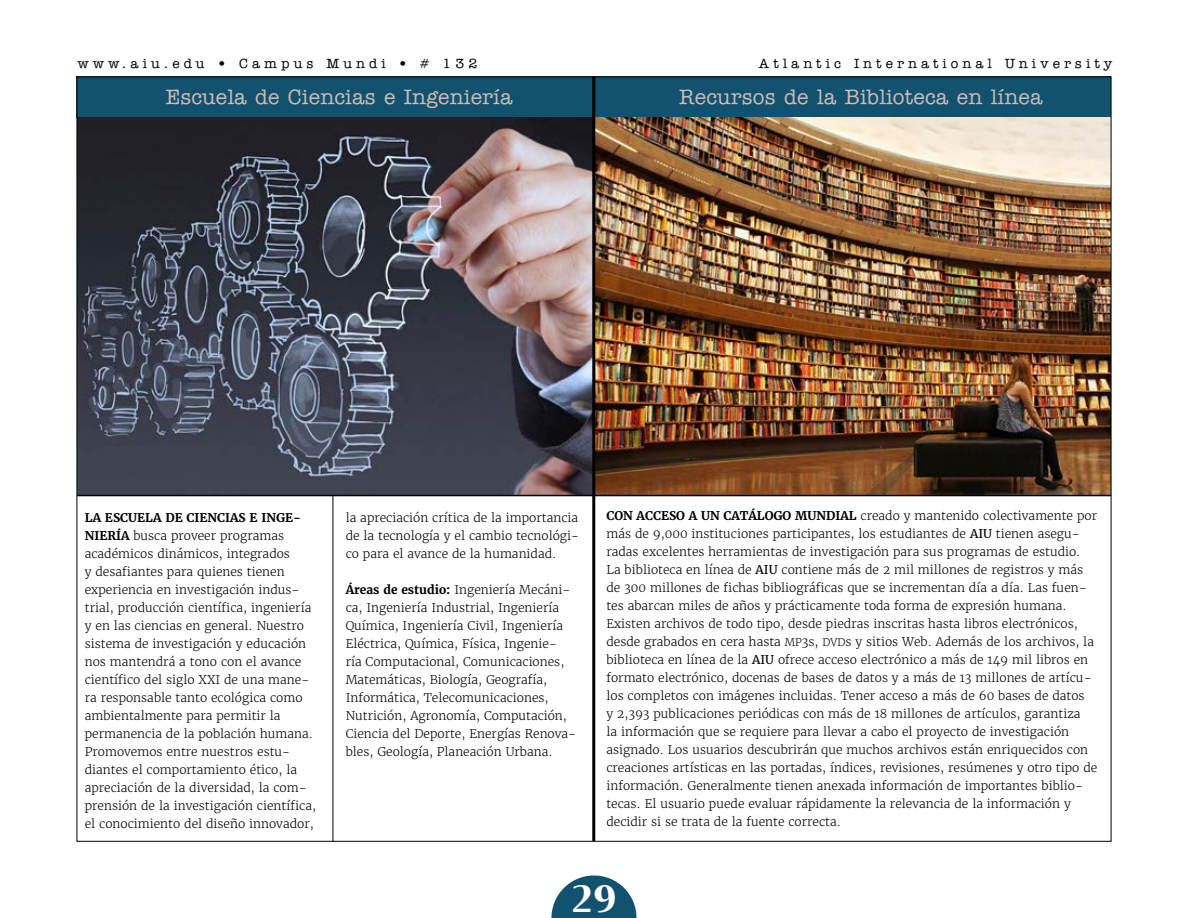
<style>
.page{position:relative;width:1188px;height:918px;background:#fff}
.page>*{position:absolute;margin:0;border:0;box-sizing:border-box;transform-origin:0 0}
.t1{font:800 39px "Ador Hairline";color:#fff}
.t2{font:500 21px "American Typewriter ITC Pro";letter-spacing:.01em;color:#cfbcb5}
.t3{font:500 13.5px "American Typewriter ITC Pro";letter-spacing:.3em;color:#000}
.t4{font:300 12px/18px "Merriweather";color:#000}
.s1{font-weight:700}
.s2{font-weight:400}
.s3{font-size:10.5px}
</style>
<div class="page">
<div style="left:77px;top:77px;width:1034px;height:41px;background:#12526f"></div>
<img style="left:79px;top:117px;width:513px;height:378px">
<img style="left:595px;top:117px;width:514px;height:378px">
<hr style="left:77px;top:495px;width:1034px;height:1px;background:#000">
<hr style="left:592px;top:77px;width:3px;height:764px;background:#000">
<hr style="left:333px;top:496px;width:1px;height:346px;background:#000">
<svg style="left:551px;top:875px;width:86px;height:43px"></svg>
<p class="t3" style="left:77px;top:55px;width:401px">www.aiu.edu • Campus Mundi • # 132</p>
<p class="t3" style="left:759px;top:55px;width:355px">Atlantic International University</p>
<h2 class="t2" style="left:166px;top:84px;width:348px">Escuela de Ciencias e Ingeniería</h2>
<h2 class="t2" style="left:679px;top:84px;width:365px">Recursos de la Biblioteca en línea</h2>
<p class="t4" style="left:85px;top:508px;width:233px"><span class="s1">LA ESCUELA DE CIENCIAS E INGE-NIERÍA</span> busca proveer programas académicos dinámicos, integrados<br>y desafiantes para quienes tienen experiencia en investigación indus&shy;trial, producción científica, ingeniería y en las ciencias en general. Nuestro sistema de investigación y educación nos mantendrá a tono con el avance científico del siglo XXI de una mane&shy;ra responsable tanto ecológica como ambientalmente para permitir la permanencia de la población humana.<br>Promovemos entre nuestros estu&shy;diantes el comportamiento ético, la apreciación de la diversidad, la com&shy;prensión de la investigación científica, el conocimiento del diseño innovador,</p>
<p class="t4" style="left:606px;top:507px;width:492px"><span class="s1">CON ACCESO A UN CATÁLOGO MUNDIAL</span> creado y mantenido colectivamente por más de 9,000 instituciones participantes, los estudiantes de <span class="s2">AIU</span> tienen asegu&shy;radas excelentes herramientas de investigación para sus programas de estudio.<br>La biblioteca en línea de <span class="s2">AIU</span> contiene más de 2 mil millones de registros y más de 300 millones de fichas bibliográficas que se incrementan día a día. Las fuen&shy;tes abarcan miles de años y prácticamente toda forma de expresión humana.<br>Existen archivos de todo tipo, desde piedras inscritas hasta libros electrónicos, desde grabados en cera hasta <span class="s3">MP</span>3s, <span class="s3">DVD</span>s y sitios Web. Además de los archivos, la biblioteca en línea de la <span class="s2">AIU</span> ofrece acceso electrónico a más de 149 mil libros en formato electrónico, docenas de bases de datos y a más de 13 millones de artícu&shy;los completos con imágenes incluidas. Tener acceso a más de 60 bases de datos<br>y 2,393 publicaciones periódicas con más de 18 millones de artículos, garantiza<br>la información que se requiere para llevar a cabo el proyecto de investigación asignado. Los usuarios descubrirán que muchos archivos están enriquecidos con creaciones artísticas en las portadas, índices, revisiones, resúmenes y otro tipo de información. Generalmente tienen anexada información de importantes biblio&shy;tecas. El usuario puede evaluar rápidamente la relevancia de la información y decidir si se trata de la fuente correcta.</p>
<p class="t4" style="left:346px;top:508px;width:235px;text-align:justify">la apreciación crítica de la importancia de la tecnología y el cambio tecnológi&shy;co para el avance de la humanidad.</p>
<p class="t4" style="left:346px;top:580px;width:232px"><span class="s1">Áreas de estudio:</span> Ingeniería Mecáni&shy;ca, Ingeniería Industrial, Ingeniería Química, Ingeniería Civil, Ingeniería Eléctrica, Química, Física, Ingenie-<br>ría Computacional, Comunicaciones, Matemáticas, Biología, Geografía, Informática, Telecomunicaciones, Nutrición, Agronomía, Computación, Ciencia del Deporte, Energías Renova&shy;bles, Geología, Planeación Urbana.</p>
<h1 class="t1" style="left:571px;top:868px;width:48px">29</h1>
</div>
